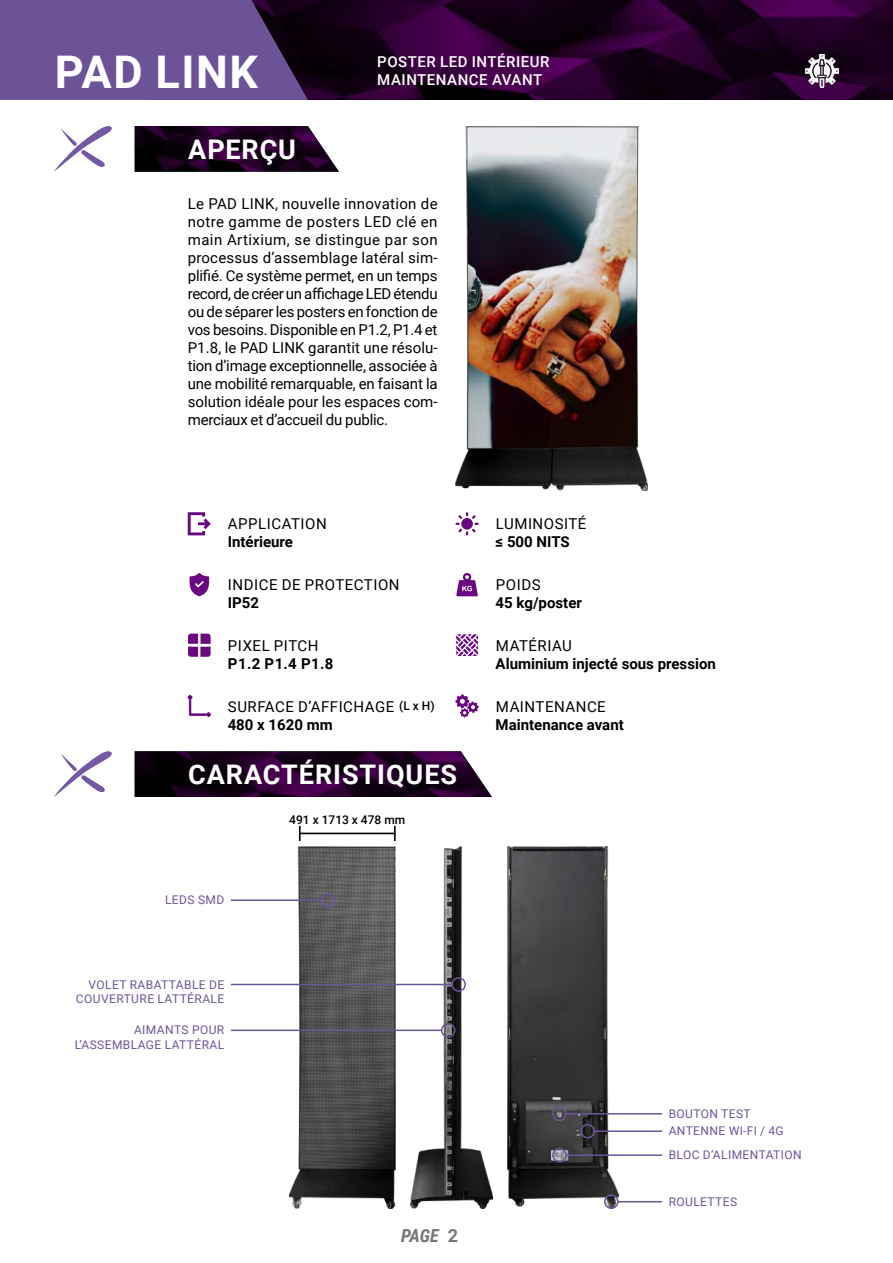
<style>
.page{position:relative;width:893px;height:1263px;background:#fff}
.page>*{position:absolute;margin:0;border:0;box-sizing:border-box;transform-origin:0 0}
.t1{font:700 45px "Roboto";letter-spacing:.035em;color:#fff}
.t2{font:700 27px "Roboto";letter-spacing:.035em;color:#fff}
.t3{font:italic 700 18px "Roboto Condensed";color:#767778}
.t4{font:15px/18px "Roboto";letter-spacing:.035em;color:#000;text-align:justify}
.t5{font:700 15px "Roboto";color:#000}
.t6{font:500 15px/18px "Roboto";letter-spacing:.035em;color:#fff}
.t7{font:12px/14.4px "Roboto";letter-spacing:.035em;color:#6c5499;text-align:right}
.t8{font:500 12px "Roboto";color:#000}
.s1{font-family:"Roboto";font-style:normal;color:#787677}
</style>
<div class="page">
<img style="left:507px;top:846px;width:112px;height:363px">
<img style="left:290px;top:846px;width:106px;height:363px">
<img style="left:411px;top:846px;width:81px;height:363px">
<div style="left:552px;top:1106px;width:15px;height:15px;border:2px solid #6c5499;border-radius:50%"></div>
<div style="left:580px;top:1124px;width:15px;height:14px;border:2px solid #6c5499;border-radius:50%"></div>
<div style="left:552px;top:1148px;width:15px;height:14px;border:2px solid #6c5499;border-radius:50%"></div>
<div style="left:604px;top:1194px;width:15px;height:15px;border:2px solid #6c5499;border-radius:50%"></div>
<div style="left:322px;top:893px;width:14px;height:14px;border:2px solid #6c5499;border-radius:50%"></div>
<div style="left:441px;top:1023px;width:14px;height:14px;border:2px solid #6c5499;border-radius:50%"></div>
<div style="left:451px;top:977px;width:15px;height:15px;border:2px solid #6c5499;border-radius:50%"></div>
<hr style="left:299px;top:833px;width:96px;height:1px;background:#000">
<svg style="left:394px;top:826px;width:2px;height:15px"></svg>
<svg style="left:299px;top:826px;width:2px;height:15px"></svg>
<hr style="left:566px;top:1113px;width:96px;height:1px;background:#6c5499">
<hr style="left:594px;top:1130px;width:68px;height:2px;background:#6c5499">
<hr style="left:566px;top:1154px;width:96px;height:2px;background:#6c5499">
<hr style="left:618px;top:1201px;width:44px;height:1px;background:#6c5499">
<hr style="left:231px;top:899px;width:91px;height:2px;background:#6c5499">
<hr style="left:231px;top:1029px;width:211px;height:2px;background:#6c5499">
<hr style="left:231px;top:984px;width:221px;height:1px;background:#6c5499">
<img style="left:135px;top:751px;width:357px;height:46px">
<img style="left:135px;top:126px;width:204px;height:46px">
<svg style="left:54px;top:751px;width:58px;height:46px"></svg>
<svg style="left:54px;top:126px;width:58px;height:46px"></svg>
<svg style="left:189px;top:573px;width:20px;height:23px"></svg>
<svg style="left:188px;top:634px;width:23px;height:23px"></svg>
<svg style="left:188px;top:512px;width:23px;height:23px"></svg>
<svg style="left:456px;top:634px;width:22px;height:22px"></svg>
<svg style="left:455px;top:694px;width:24px;height:23px"></svg>
<svg style="left:456px;top:573px;width:22px;height:23px"></svg>
<svg style="left:188px;top:695px;width:23px;height:22px"></svg>
<svg style="left:455px;top:512px;width:24px;height:23px"></svg>
<img style="left:455px;top:126px;width:192px;height:364px">
<img style="left:308px;top:0;width:585px;height:100px">
<svg style="left:0;top:0;width:308px;height:100px;background:#644c8c"></svg>
<img style="left:805px;top:54px;width:34px;height:34px">
<h1 class="t1" style="left:55px;top:40px;width:205px">PAD LINK</h1>
<p class="t6" style="left:377px;top:52px;width:174px">POSTER LED INTÉRIEUR<br>MAINTENANCE AVANT</p>
<h2 class="t2" style="left:188px;top:131px;width:109px">APERÇU</h2>
<p class="t4" style="left:188px;top:194px;width:251px">Le PAD LINK, nouvelle innovation de notre gamme de posters LED clé en main Artixium, se distingue par son processus d’assemblage latéral sim&shy;plifié. Ce système permet, en un temps record, de créer un affichage LED étendu ou de séparer les posters en fonction de vos besoins. Disponible en P1.2, P1.4 et P1.8, le PAD LINK garantit une résolu&shy;tion d’image exceptionnelle, associée à une mobilité remarquable, en faisant la solution idéale pour les espaces com&shy;merciaux et d’accueil du public.</p>
<p class="t4" style="left:228px;top:514px;width:100px">APPLICATION</p>
<p class="t5" style="left:228px;top:532px;width:67px">Intérieure</p>
<p class="t4" style="left:228px;top:575px;width:173px">INDICE DE PROTECTION</p>
<p class="t5" style="left:228px;top:592px;width:33px">IP52</p>
<p class="t4" style="left:228px;top:636px;width:92px">PIXEL PITCH</p>
<p class="t5" style="left:228px;top:653px;width:107px">P1.2 P1.4 P1.8</p>
<p class="t4" style="left:228px;top:697px;width:168px">SURFACE D’AFFICHAGE</p>
<p class="t5" style="left:228px;top:714px;width:107px">480 x 1620 mm</p>
<p class="t8" style="left:399px;top:698px;width:37px">(L x H)</p>
<h2 class="t2" style="left:188px;top:756px;width:270px">CARACTÉRISTIQUES</h2>
<p class="t7" style="left:165px;top:892px;width:61px">LEDS SMD</p>
<p class="t7" style="left:76px;top:977px;width:150px">VOLET RABATTABLE DE<br>COUVERTURE LATTÉRALE</p>
<p class="t7" style="left:75px;top:1022px;width:151px">AIMANTS POUR<br>L’ASSEMBLAGE LATTÉRAL</p>
<p class="t8" style="left:289px;top:811px;width:118px">491 x 1713 x 478 mm</p>
<p class="t3" style="left:401px;top:1223px;width:59px">PAGE <span class="s1">2</span></p>
<p class="t4" style="left:496px;top:514px;width:92px">LUMINOSITÉ</p>
<p class="t5" style="left:496px;top:532px;width:76px">≤ 500 NITS</p>
<p class="t4" style="left:496px;top:575px;width:46px">POIDS</p>
<p class="t5" style="left:496px;top:592px;width:88px">45 kg/poster</p>
<p class="t4" style="left:496px;top:636px;width:78px">MATÉRIAU</p>
<p class="t5" style="left:496px;top:653px;width:222px">Aluminium injecté sous pression</p>
<p class="t4" style="left:496px;top:697px;width:111px">MAINTENANCE</p>
<p class="t5" style="left:496px;top:714px;width:130px">Maintenance avant</p>
<p class="t7" style="left:669px;top:1104px;width:117px;line-height:17.4px;text-align:left">BOUTON TEST<br>ANTENNE WI-FI / 4G</p>
<p class="t7" style="left:669px;top:1147px;width:135px">BLOC D’ALIMENTATION</p>
<p class="t7" style="left:669px;top:1194px;width:70px">ROULETTES</p>
</div>
